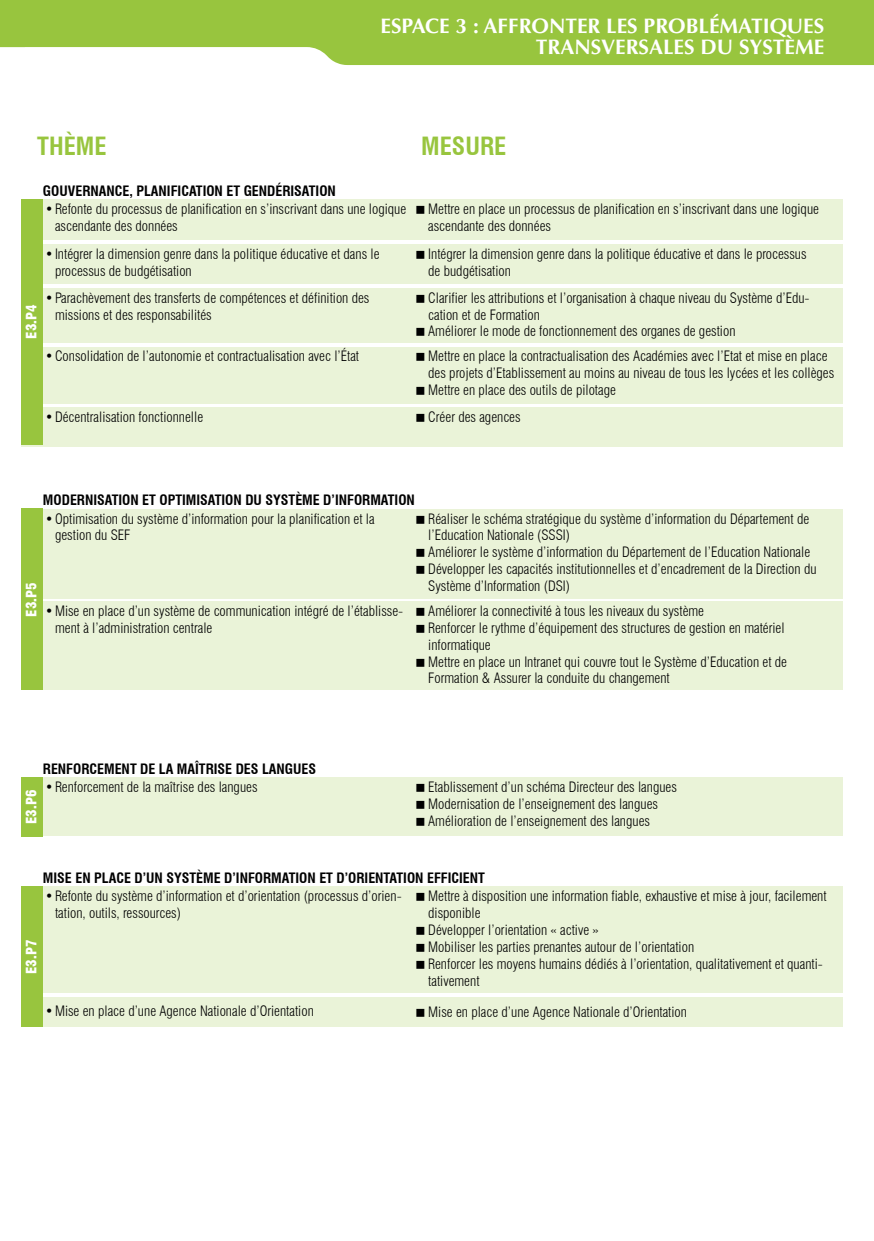
<style>
.page{position:relative;width:874px;height:1241px;background:#fff}
.page>*{position:absolute;margin:0;border:0;box-sizing:border-box;transform-origin:0 0}
.t1{font:700 condensed 24.5px "Swiss 721 BT";color:#98c53e}
.t2{font:700 21px/21px "Optima";color:#fff}
.t3{font:300 condensed 14px/16.8px "Swiss 721 BT";color:#000}
.t4{font:700 condensed 14px "Swiss 721 BT";color:#000}
.t5{font:900 condensed 14px "Swiss 721 BT";color:#fff}
</style>
<div class="page">
<svg style="left:25px;top:0;width:848px;height:65px;fill:#98c53e"></svg>
<svg style="left:0;top:0;width:25px;height:48px"></svg>
<div style="left:21px;top:777px;width:821px;height:58px;background:#eaf3d8"></div>
<div style="left:21px;top:886px;width:821px;height:106px;background:#eaf3d8"></div>
<div style="left:21px;top:996px;width:821px;height:30px;background:#eaf3d8"></div>
<div style="left:21px;top:777px;width:21px;height:59px;background:#98c53e"></div>
<div style="left:21px;top:886px;width:21px;height:140px;background:#98c53e"></div>
<div style="left:21px;top:508px;width:821px;height:90px;background:#eaf3d8"></div>
<div style="left:21px;top:601px;width:821px;height:89px;background:#eaf3d8"></div>
<div style="left:21px;top:508px;width:21px;height:182px;background:#98c53e"></div>
<div style="left:21px;top:199px;width:821px;height:40px;background:#eaf3d8"></div>
<div style="left:21px;top:346px;width:821px;height:57px;background:#eaf3d8"></div>
<div style="left:21px;top:244px;width:821px;height:40px;background:#eaf3d8"></div>
<div style="left:21px;top:407px;width:821px;height:39px;background:#eaf3d8"></div>
<div style="left:21px;top:288px;width:821px;height:54px;background:#eaf3d8"></div>
<div style="left:21px;top:199px;width:21px;height:245px;background:#98c53e"></div>
<h2 class="t2" style="left:380px;top:15px;width:23px">ESPACE</h2>
<h2 class="t2" style="left:535px;top:15px;width:278px;text-indent:-80px">3 : AFFRONTER LES PROBLÉMATIQUES<br>TRANSVERSA</h2>
<h2 class="t2" style="left:662px;top:36px;width:160px">LES DU SYSTÈME</h2>
<h1 class="t1" style="left:37px;top:131px;width:71px">THÈME</h1>
<h1 class="t1" style="left:421px;top:131px;width:86px">MESURE</h1>
<p class="t4" style="left:43px;top:182px;width:294px">GOUVERNANCE, PLANIFICATION ET GENDÉRISATION</p>
<p class="t3" style="left:55px;top:200px;width:352px;text-indent:-10px">• Refonte du processus de planification en s’inscrivant dans une logique ascendante des données</p>
<p class="t3" style="left:428px;top:200px;width:392px">Mettre en place un processus de planification en s’inscrivant dans une logique ascendante des données</p>
<p class="t3" style="left:55px;top:246px;width:326px;text-indent:-10px">• Intégrer la dimension genre dans la politique éducative et dans le processus de budgétisation</p>
<p class="t3" style="left:428px;top:246px;width:379px">Intégrer la dimension genre dans la politique éducative et dans le processus de budgétisation</p>
<p class="t5" style="left:23px;top:339px;width:36px;rotate:-90deg">E3.P4</p>
<p class="t3" style="left:55px;top:289px;width:316px;text-indent:-10px">• Parachèvement des transferts de compétences et définition des missions et des responsabilités</p>
<p class="t3" style="left:428px;top:289px;width:382px">Clarifier les attributions et l’organisation à chaque niveau du Système d’Edu&shy;cation et de Formation</p>
<p class="t3" style="left:428px;top:323px;width:308px">Améliorer le mode de fonctionnement des organes de gestion</p>
<p class="t3" style="left:45px;top:348px;width:315px">• Consolidation de l’autonomie et contractualisation avec l’État</p>
<p class="t3" style="left:428px;top:348px;width:407px">Mettre en place la contractualisation des Académies avec l’Etat et mise en place des projets d’Etablissement au moins au niveau de tous les lycées et les collèges<br>Mettre en place des outils de pilotage</p>
<p class="t3" style="left:45px;top:408px;width:159px">• Décentralisation fonctionnelle</p>
<p class="t3" style="left:428px;top:408px;width:94px">Créer des agences</p>
<p class="t4" style="left:43px;top:492px;width:373px">MODERNISATION ET OPTIMISATION DU SYSTÈME D’INFORMATION</p>
<p class="t3" style="left:55px;top:510px;width:321px;text-indent:-10px">• Optimisation du système d’information pour la planification et la gestion du SEF</p>
<p class="t5" style="left:23px;top:616px;width:36px;rotate:-90deg">E3.P5</p>
<p class="t3" style="left:55px;top:602px;width:349px;text-indent:-10px">• Mise en place d’un système de communication intégré de l’établisse&shy;ment à l’administration centrale</p>
<p class="t3" style="left:428px;top:510px;width:389px">Réaliser le schéma stratégique du système d’information du Département de l’Education Nationale (SSSI)<br>Améliorer le système d’information du Département de l’Education Nationale Développer les capacités institutionnelles et d’encadrement de la Direction du Système d’Information (DSI)</p>
<p class="t3" style="left:428px;top:602px;width:360px">Améliorer la connectivité à tous les niveaux du système<br>Renforcer le rythme d’équipement des structures de gestion en matériel informatique<br>Mettre en place un Intranet qui couvre tout le Système d’Education et de Formation &amp; Assurer la conduite du changement</p>
<p class="t4" style="left:43px;top:760px;width:274px">RENFORCEMENT DE LA MAÎTRISE DES LANGUES</p>
<p class="t5" style="left:23px;top:823px;width:36px;rotate:-90deg">E3.P6</p>
<p class="t3" style="left:45px;top:778px;width:214px">• Renforcement de la maîtrise des langues</p>
<p class="t3" style="left:428px;top:778px;width:250px">Etablissement d’un schéma Directeur des langues<br>Modernisation de l’enseignement des langues<br>Amélioration de l’enseignement des langues</p>
<p class="t4" style="left:43px;top:869px;width:443px">MISE EN PLACE D’UN SYSTÈME D’INFORMATION ET D’ORIENTATION EFFICIENT</p>
<p class="t5" style="left:23px;top:973px;width:36px;rotate:-90deg">E3.P7</p>
<p class="t3" style="left:55px;top:887px;width:348px;text-indent:-10px">• Refonte du système d’information et d’orientation (processus d’orien&shy;tation, outils, ressources)</p>
<p class="t3" style="left:45px;top:1002px;width:270px">• Mise en place d’une Agence Nationale d’Orientation</p>
<p class="t3" style="left:428px;top:887px;width:400px">Mettre à disposition une information fiable, exhaustive et mise à jour, facilement disponible<br>Développer l’orientation « active »<br>Mobiliser les parties prenantes autour de l’orientation<br>Renforcer les moyens humains dédiés à l’orientation, qualitativement et quanti&shy;tativement</p>
<p class="t3" style="left:428px;top:1003px;width:260px">Mise en place d’une Agence Nationale d’Orientation</p>
</div>
